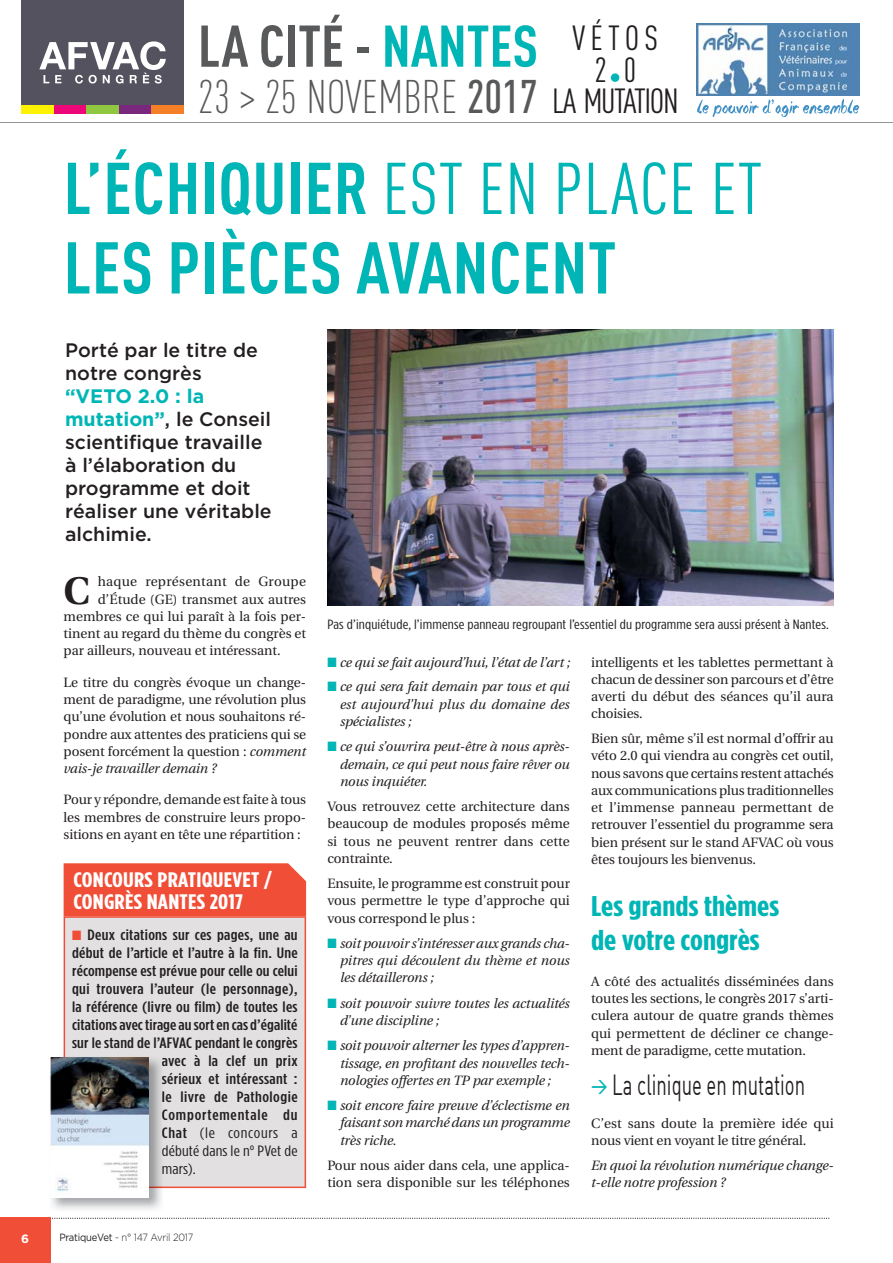
<style>
.page{position:relative;width:893px;height:1263px;background:#fff}
.page>*{position:absolute;margin:0;border:0;box-sizing:border-box;transform-origin:0 0}
.t1{font:700 72px/79.5px "DIN Cond";letter-spacing:.01em;color:#00b5b5}
.t2{font:700 57.9px "DIN Cond";color:#58595b}
.t3{font:300 46.5px "DIN Cond";color:#58595b}
.t4{font:700 38.4px "Utopia";color:#231f20}
.t5{font:34.5px/31.5px "DIN Cond";letter-spacing:.15em;color:#231f20;text-align:center}
.t6{font:700 28.5px/34.2px "Gotham Condensed";color:#00b5b5;scale:1.2 1}
.t7{font:28.5px "DIN";color:#231f20;scale:.65 1}
.t8{font:700 21px/22.5px "Gotham Condensed";letter-spacing:.01em;color:#fff;scale:1.22 1}
.t9{font:500 19.5px/23.1px "Gotham";color:#231f20}
.t10{font:500 15px "Gotham Condensed";letter-spacing:.015em;color:#231f20;scale:1.19 1}
.t11{font:15px "Gotham Condensed";letter-spacing:.01em;color:#231f20;scale:1.19 1}
.t12{font:500 15px "Gotham Condensed";letter-spacing:.045em;color:#231f20;scale:1.19 1}
.t13{font:15px "Gotham Condensed";letter-spacing:.04em;color:#231f20;scale:1.19 1}
.t14{font:13.5px/17.2px "Utopia";letter-spacing:-.005em;color:#231f20;text-align:justify}
.t15{font:italic 13.5px/17.2px "Utopia";letter-spacing:-.01em;color:#231f20;text-align:justify}
.t16{font:13.5px "Gotham Condensed";letter-spacing:.01em;color:#231f20;scale:1.2 1}
.t17{font:13.5px "Utopia";letter-spacing:.02em;color:#231f20}
.t18{font:700 12px "Gotham";color:#fff}
.t19{font:300 10.5px "Gotham";letter-spacing:-.02em;color:#231f20;scale:.9 1}
.s1{color:#00b5b5}
.s2{font-weight:500}
.s3{font-weight:400;font-size:34.5px;color:#231f20}
.s4{font-weight:400}
.s5{font-weight:700;color:#00b5b5}
.s6{font-style:italic}
.s7{color:#f04e37}
.s8{color:#1b1719}
.s9{font-weight:500;color:#1b1719}
.s10{font-weight:500;font-size:18px;color:#00b5b5}
</style>
<div class="page">
<div style="left:0;top:1218px;width:51px;height:45px;background:#f04e37"></div>
<svg style="left:52px;top:1218px;width:777px;height:1px"></svg>
<div style="left:64px;top:916px;width:242px;height:272px;background:#e2e0e1"></div>
<div style="left:64px;top:863px;width:242px;height:53px;background:#f04e37"></div>
<div style="left:21px;top:0;width:163px;height:114px;background:#53525e"></div>
<svg style="left:39px;top:41px;width:127px;height:43px"></svg>
<div style="left:21px;top:105px;width:33px;height:9px;background:#fff200"></div>
<div style="left:54px;top:105px;width:32px;height:9px;background:#ed0677"></div>
<div style="left:86px;top:105px;width:33px;height:9px;background:#8fc741"></div>
<div style="left:119px;top:105px;width:33px;height:9px;background:#7a287d"></div>
<div style="left:151px;top:105px;width:33px;height:9px;background:#f57f26"></div>
<div style="left:611px;top:73px;width:8px;height:9px;background:#00b5b5;border-radius:50%"></div>
<img style="left:697px;top:23px;width:162px;height:72px">
<svg style="left:697px;top:99px;width:162px;height:18px"></svg>
<hr style="left:0;top:122px;width:892px;height:1px;background:#939598">
<img style="left:50px;top:1055px;width:113px;height:155px">
<img style="left:64px;top:1055px;width:99px;height:133px">
<svg style="left:162px;top:1055px;width:1px;height:29px"></svg>
<svg style="left:162px;top:1092px;width:1px;height:12px"></svg>
<svg style="left:162px;top:1110px;width:1px;height:12px"></svg>
<svg style="left:163px;top:1164px;width:1px;height:12px"></svg>
<img style="left:51px;top:1057px;width:98px;height:140px">
<img style="left:327px;top:330px;width:506px;height:276px">
<h2 class="t2" style="left:198px;top:26px;width:341px">LA CITÉ - <span class="s1">NANTES</span></h2>
<h3 class="t5" style="left:572px;top:26px;width:87px">VÉTOS<br>2 0</h3>
<h3 class="t3" style="left:198px;top:79px;width:482px">23 &gt; 25 NOVEMBRE <span class="s2">2017</span> <span class="s3">LA MUTATION</span></h3>
<h1 class="t1" style="left:64px;top:157px;width:700px">L’ÉCHIQUIER <span class="s4">EST EN PLACE ET<br></span>LES PIÈCES AVANCENT</h1>
<h3 class="t9" style="left:65px;top:339px;width:194px">Porté par le titre de notre congrès</h3>
<h3 class="t9" style="left:65px;top:386px;width:208px"><span class="s5">“VETO 2.0 : la mutation”</span>, le Conseil scientifique travaille à l’élaboration du programme et doit réaliser une véritable alchimie.</h3>
<h3 class="t4" style="left:64px;top:572px;width:28px">C</h3>
<p class="t17" style="left:98px;top:575px;width:210px">haque représentant de Groupe</p>
<p class="t14" style="left:98px;top:591px;width:210px">d’Étude (GE) transmet aux autres</p>
<p class="t14" style="left:64px;top:608px;width:244px">membres ce qui lui paraît à la fois per-</p>
<p class="t14" style="left:64px;top:626px;width:244px">tinent au regard du thème du congrès et</p>
<p class="t14" style="left:64px;top:643px;width:218px">par ailleurs, nouveau et intéressant.</p>
<p class="t14" style="left:64px;top:674px;width:244px">Le titre du congrès évoque un change&shy;ment de paradigme, une révolution plus qu’une évolution et nous souhaitons ré&shy;pondre aux attentes des praticiens qui se posent forcément la question : <span class="s6">comment vais-je travailler demain ?</span></p>
<p class="t14" style="left:64px;top:792px;width:244px">Pour y répondre, demande est faite à tous les membres de construire leurs propo&shy;sitions en ayant en tête une répartition :</p>
<h3 class="t8" style="left:73px;top:870px;width:164px">CONCOURS PRATIQUEVET /<br>CONGRÈS NANTES 2017</h3>
<p class="t10" style="left:72px;top:930px;width:191px"><span class="s7">■</span> Deux citations sur ces pages, une au</p>
<p class="t10" style="left:72px;top:948px;width:191px">début de l’article et l’autre à la fin. Une</p>
<p class="t10" style="left:72px;top:966px;width:191px">récompense est prévue pour celle ou celui</p>
<p class="t10" style="left:72px;top:984px;width:191px">qui trouvera l’auteur (le personnage),</p>
<p class="t10" style="left:72px;top:1002px;width:191px">la référence (livre ou film) de toutes les</p>
<p class="t10" style="left:72px;top:1020px;width:191px">citations avec tirage au sort en cas d’égalité</p>
<p class="t10" style="left:72px;top:1038px;width:191px">sur le stand de l’AFVAC pendant le congrès</p>
<p class="t10" style="left:162px;top:1056px;width:116px"><span class="s8">a</span>vec à la clef un prix</p>
<p class="t10" style="left:162px;top:1074px;width:116px"><span class="s8">s</span>érieux et intéressant :</p>
<p class="t10" style="left:162px;top:1092px;width:116px"><span class="s8">l</span>e livre de Pathologie</p>
<p class="t12" style="left:162px;top:1110px;width:116px"><span class="s8">C</span>omportementale du</p>
<p class="t13" style="left:162px;top:1128px;width:116px"><span class="s9">C</span><span class="s2">hat</span> (le concours a</p>
<p class="t11" style="left:162px;top:1146px;width:116px"><span class="s8">d</span>ébuté dans le n° PVet de</p>
<p class="t11" style="left:162px;top:1164px;width:30px"><span class="s8">m</span>ars).</p>
<p class="t18" style="left:21px;top:1234px;width:9px">6</p>
<p class="t19" style="left:59px;top:1233px;width:150px"><span class="s4">PratiqueVet</span> - n° 147 Avril 2017</p>
<p class="t16" style="left:327px;top:619px;width:419px">Pas d’inquiétude, l’immense panneau regroupant l’essentiel du programme sera aussi présent à Nantes.</p>
<p class="t15" style="left:327px;top:655px;width:244px"><span class="s1">■</span> ce qui se fait aujourd’hui, l’état de l’art ;</p>
<p class="t15" style="left:340px;top:679px;width:231px;text-indent:-13px"><span class="s1">■</span> ce qui sera fait demain par tous et qui est aujourd’hui plus du domaine des spécialistes ;</p>
<p class="t15" style="left:340px;top:739px;width:231px;text-indent:-13px"><span class="s1">■</span> ce qui s’ouvrira peut-être à nous après&shy;demain, ce qui peut nous faire rêver ou nous inquiéter.</p>
<p class="t14" style="left:327px;top:798px;width:244px">Vous retrouvez cette architecture dans beaucoup de modules proposés même si tous ne peuvent rentrer dans cette contrainte.</p>
<p class="t14" style="left:327px;top:876px;width:244px">Ensuite, le programme est construit pour vous permettre le type d’approche qui vous correspond le plus :</p>
<p class="t15" style="left:340px;top:935px;width:231px;text-indent:-13px"><span class="s1">■</span> soit pouvoir s’intéresser aux grands cha&shy;pitres qui découlent du thème et nous les détaillerons ;</p>
<p class="t15" style="left:340px;top:995px;width:231px;text-indent:-13px"><span class="s1">■</span> soit pouvoir suivre toutes les actualités d’une discipline ;</p>
<p class="t15" style="left:340px;top:1038px;width:231px;text-indent:-13px"><span class="s1">■</span> soit pouvoir alterner les types d’appren&shy;tissage, en profitant des nouvelles tech&shy;nologies offertes en TP par exemple ;</p>
<p class="t15" style="left:340px;top:1097px;width:231px;text-indent:-13px"><span class="s1">■</span> soit encore faire preuve d’éclectisme en faisant son marché dans un programme très riche.</p>
<p class="t14" style="left:327px;top:1157px;width:244px">Pour nous aider dans cela, une applica&shy;tion sera disponible sur les téléphones</p>
<p class="t14" style="left:591px;top:654px;width:244px">intelligents et les tablettes permettant à chacun de dessiner son parcours et d’être averti du début des séances qu’il aura choisies.</p>
<p class="t14" style="left:591px;top:731px;width:244px">Bien sûr, même s’il est normal d’offrir au véto 2.0 qui viendra au congrès cet outil, nous savons que certains restent attachés aux communications plus traditionnelles et l’immense panneau permettant de retrouver l’essentiel du programme sera bien présent sur le stand AFVAC où vous êtes toujours les bienvenus.</p>
<h3 class="t6" style="left:591px;top:891px;width:158px">Les grands thèmes de votre congrès</h3>
<p class="t14" style="left:591px;top:973px;width:244px">A côté des actualités disséminées dans toutes les sections, le congrès 2017 s’arti&shy;culera autour de quatre grands thèmes qui permettent de décliner ce change&shy;ment de paradigme, cette mutation.</p>
<h3 class="t7" style="left:591px;top:1066px;width:331px"><span class="s10">&gt;</span> La clinique en mutation</h3>
<p class="t14" style="left:591px;top:1115px;width:244px">C’est sans doute la première idée qui nous vient en voyant le titre général.</p>
<p class="t15" style="left:591px;top:1157px;width:244px">En quoi la révolution numérique change&shy;t-elle notre profession ?</p>
</div>
